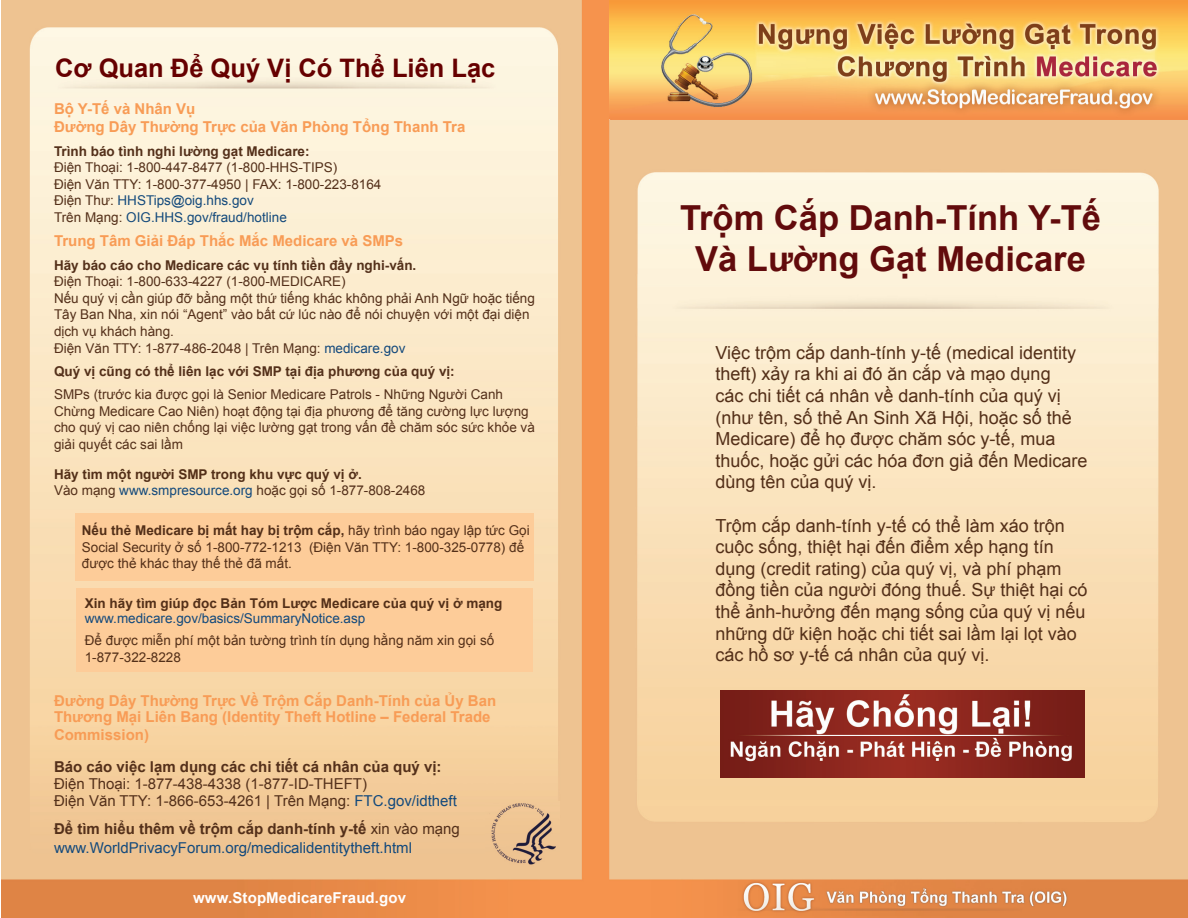
<style>
.page{position:relative;width:1188px;height:918px;background:#fff}
.page>*{position:absolute;margin:0;border:0;box-sizing:border-box;transform-origin:0 0}
.t1{font:700 34.5px/41.4px "Arial";color:#620b0c;text-align:center}
.t2{font:700 25.5px "Arial";color:#600}
.t3{font:18px/21.6px "Arial";color:#532f18}
.t4{font:700 15px/18px "Arial";color:#f89c56}
.t5{font:15px/17.2px "Arial";color:#54301a}
.t6{font:15px/19.5px "Arial";color:#144a7c}
.t7{font:700 15px "Arial";letter-spacing:.01em;color:#fff}
.t8{font:13.5px/16.5px "Arial";color:#54301a}
.t9{font:13.5px/16.5px "Arial";color:#532f18}
.t10{font:700 13.5px/16.5px "Arial";color:#532f18}
.s1{font-weight:700}
.s2{color:#144a7c}
.s3{font-weight:400;color:#54301a}
.s4{font-weight:400;color:#144a7c}
.s5{font-weight:700;color:#54301a}
.s6{color:#54301a}
</style>
<div class="page">
<img style="left:2px;top:0;width:1186px;height:918px">
<div style="left:75px;top:513px;width:459px;height:67px;background:#fdcc99"></div>
<div style="left:76px;top:588px;width:457px;height:84px;background:#fdcc99"></div>
<img style="left:609px;top:0;width:579px;height:120px">
<img style="left:720px;top:690px;width:364px;height:87px">
<img style="left:722px;top:881px;width:364px;height:35px">
<img style="left:486px;top:802px;width:74px;height:72px">
<p class="t2" style="left:55px;top:51px;width:442px">Cơ Quan Để Quý Vị Có Thể Liên Lạc</p>
<p class="t4" style="left:54px;top:101px;width:413px">Bộ Y-Tế và Nhân Vụ<br>Đường Dây Thường Trực của Văn Phòng Tổng Thanh Tra</p>
<p class="t8" style="left:54px;top:143px;width:329px"><span class="s1">Trình báo tình nghi lường gạt Medicare:<br></span>Điện Thoại: 1-800-447-8477 (1-800-HHS-TIPS)<br>Điện Văn TTY: 1-800-377-4950 | FAX: 1-800-223-8164<br>Điện Thư: <span class="s2">HHSTips@oig.hhs.gov<br></span>Trên Mạng: <span class="s2">OIG.HHS.gov/fraud/hotline</span></p>
<p class="t4" style="left:54px;top:233px;width:351px">Trung Tâm Giải Đáp Thắc Mắc Medicare và SMPs</p>
<p class="t8" style="left:54px;top:257px;width:482px"><span class="s1">Hãy báo cáo cho Medicare các vụ tính tiền đầy nghi-vấn.<br></span>Điện Thoại: 1-800-633-4227 (1-800-MEDICARE)<br>Nếu quý vị cần giúp đỡ bằng một thứ tiếng khác không phải Anh Ngữ hoặc tiếng Tây Ban Nha, xin nói “Agent” vào bất cứ lúc nào để nói chuyện với một đại diện dịch vụ khách hàng.<br>Điện Văn TTY: 1-877-486-2048 | Trên Mạng: <span class="s2">medicare.gov</span></p>
<p class="t8" style="left:54px;top:360px;width:451px;line-height:23.2px"><span class="s1">Quý vị cũng có thể liên lạc với SMP tại địa phương của quý vị:<br></span>SMPs (trước kia được gọi là Senior Medicare Patrols - Những Người Canh</p>
<p class="t8" style="left:54px;top:403px;width:482px">Chừng Medicare Cao Niên) hoạt động tại địa phương để tăng cường lực lượng cho quý vị cao niên chống lại việc lường gạt trong vấn đề chăm sóc sức khỏe và giải quyết các sai lầm</p>
<p class="t10" style="left:54px;top:466px;width:373px">Hãy tìm một người SMP trong khu vực quý vị ở.<br><span class="s3">Vào mạng</span> <span class="s4">www.smpresource.org</span> <span class="s3">hoặc gọi số 1-877-808-2468</span></p>
<p class="t9" style="left:82px;top:522px;width:449px"><span class="s1">Nếu thẻ Medicare bị mất hay bị trộm cắp,</span> hãy trình báo ngay lập tức Gọi<br>Social Security ở số 1-800-772-1213 (Điện Văn TTY: 1-800-325-0778) để được thẻ khác thay thế thẻ đã mất.</p>
<p class="t10" style="left:85px;top:596px;width:419px;line-height:15px">Xin hãy tìm giúp đọc Bản Tóm Lược Medicare của quý vị ở mạng <span class="s4">www.medicare.gov/basics/SummaryNotice.asp</span></p>
<p class="t9" style="left:85px;top:633px;width:411px">Để được miễn phí một bản tường trình tín dụng hằng năm xin gọi số<br>1-877-322-8228</p>
<p class="t4" style="left:54px;top:693px;width:444px;line-height:16.5px">Đường Dây Thường Trực Về Trộm Cắp Danh-Tính của Ủy Ban<br>Thương Mại Liên Bang (Identity Theft Hotline – Federal Trade</p>
<p class="t4" style="left:54px;top:727px;width:97px">Commission)</p>
<p class="t5" style="left:54px;top:758px;width:404px"><span class="s1">Báo cáo việc lạm dụng các chi tiết cá nhân của quý vị:<br></span>Điện Thoại: 1-877-438-4338 (1-877-ID-THEFT)<br>Điện Văn TTY: 1-866-653-4261 | Trên Mạng: <span class="s2">FTC.gov/idtheft</span></p>
<p class="t6" style="left:54px;top:819px;width:407px"><span class="s5">Để tìm hiểu thêm về trộm cắp danh-tính y-tế</span> <span class="s6">xin vào mạng </span>www.WorldPrivacyForum.org/medicalidentitytheft.html</p>
<p class="t7" style="left:193px;top:888px;width:215px">www.StopMedicareFraud.gov</p>
<p class="t1" style="left:680px;top:198px;width:423px">Trộm Cắp Danh-Tính Y-Tế<br>Và Lường Gạt Medicare</p>
<p class="t3" style="left:716px;top:342px;width:374px">Việc trộm cắp danh-tính y-tế (medical identity theft) xảy ra khi ai đó ăn cắp và mạo dụng<br>các chi tiết cá nhân về danh-tính của quý vị (như tên, số thẻ An Sinh Xã Hội, hoặc số thẻ Medicare) để họ được chăm sóc y-tế, mua thuốc, hoặc gửi các hóa đơn giả đến Medicare dùng tên của quý vị.</p>
<p class="t3" style="left:716px;top:515px;width:374px">Trộm cắp danh-tính y-tế có thể làm xáo trộn cuộc sống, thiệt hại đến điểm xếp hạng tín dụng (credit rating) của quý vị, và phí phạm đồng tiền của người đóng thuế. Sự thiệt hại có thể ảnh-hưởng đến mạng sống của quý vị nếu những dữ kiện hoặc chi tiết sai lầm lại lọt vào các hồ sơ y-tế cá nhân của quý vị.</p>
</div>
